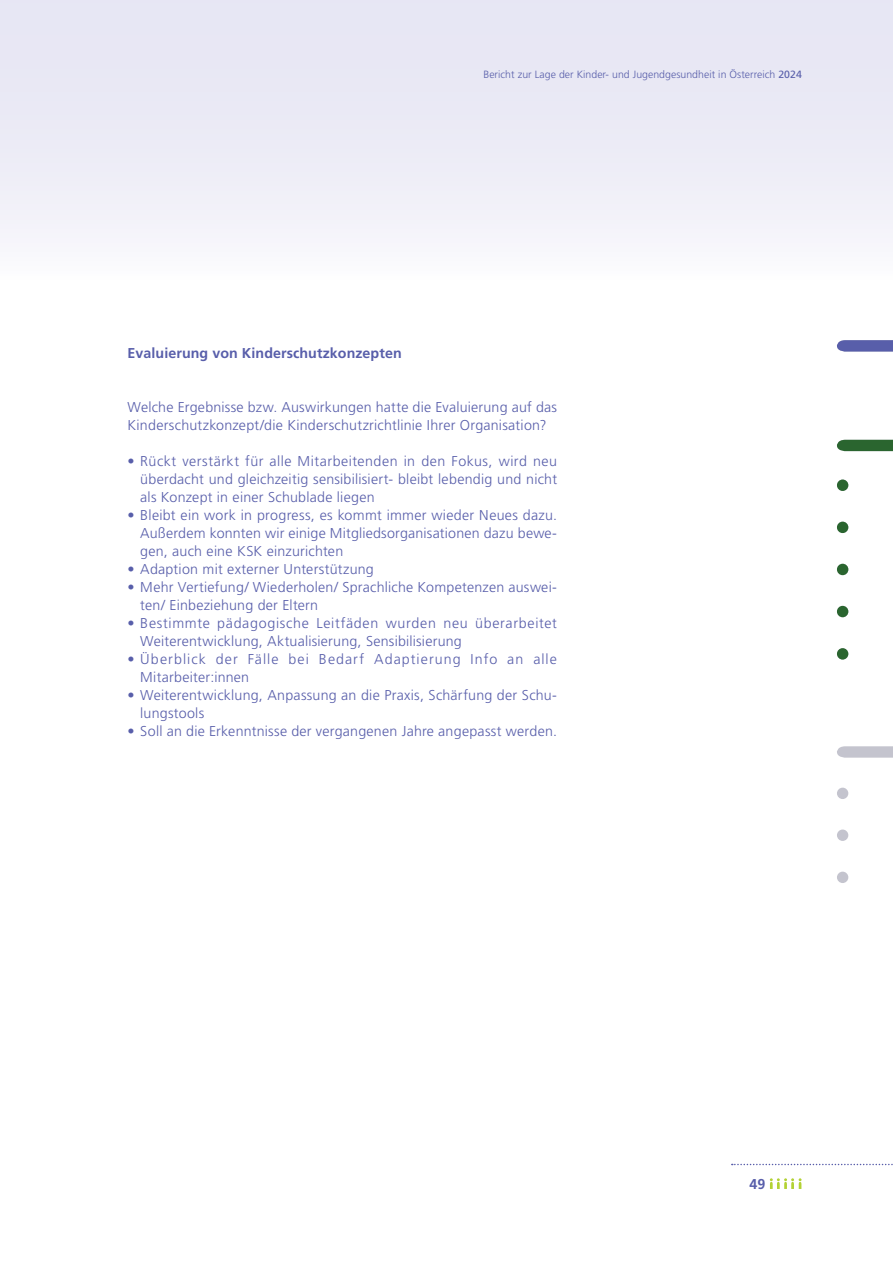
<style>
.page{position:relative;width:893px;height:1263px;background:#fff}
.page>*{position:absolute;margin:0;border:0;box-sizing:border-box;transform-origin:0 0}
.t1{font:300 14.25px/18px "Frutiger";letter-spacing:.015em;color:#585eaa}
.t2{font:300 14.25px/18px "Frutiger";letter-spacing:.04em;color:#585eaa}
.t3{font:300 14.25px/18px "Frutiger";letter-spacing:.07em;color:#585eaa}
.t4{font:700 14.25px "Frutiger";letter-spacing:.005em;color:#585eaa}
.t5{font:300 10.5px "Frutiger";letter-spacing:.005em;color:#585eaa}
.s1{font-weight:400}
</style>
<div class="page">
<div style="left:0;top:0;width:893px;height:283px;background:linear-gradient(to bottom,#e3e3f2,#f8f8fc)"></div>
<svg style="left:732px;top:1164px;width:161px;height:1px"></svg>
<svg style="left:770px;top:1178px;width:31px;height:11px"></svg>
<svg style="left:0;top:0;width:1px;height:283px"></svg>
<svg style="left:837px;top:746px;width:56px;height:12px"></svg>
<div style="left:837px;top:788px;width:11px;height:11px;background:#c4c4ce;border-radius:50%"></div>
<div style="left:837px;top:829px;width:11px;height:12px;background:#c4c4ce;border-radius:50%"></div>
<div style="left:837px;top:872px;width:11px;height:11px;background:#c4c4ce;border-radius:50%"></div>
<svg style="left:837px;top:340px;width:56px;height:11px"></svg>
<svg style="left:837px;top:440px;width:56px;height:11px"></svg>
<div style="left:837px;top:479px;width:11px;height:12px;background:#2a652f;border-radius:50%"></div>
<div style="left:837px;top:564px;width:11px;height:11px;background:#2a652f;border-radius:50%"></div>
<div style="left:837px;top:606px;width:11px;height:11px;background:#2a652f;border-radius:50%"></div>
<div style="left:837px;top:648px;width:11px;height:11px;background:#2a652f;border-radius:50%"></div>
<div style="left:837px;top:522px;width:11px;height:11px;background:#2a652f;border-radius:50%"></div>
<p class="t5" style="left:483px;top:68px;width:320px">Bericht zur Lage der Kinder- und Jugendgesundheit in Österreich <span class="s1">2024</span></p>
<p class="t4" style="left:128px;top:345px;width:276px">Evaluierung von Kinderschutzkonzepten</p>
<p class="t1" style="left:128px;top:398px;width:431px">Welche Ergebnisse bzw. Auswirkungen hatte die Evaluierung auf das<br>Kinderschutzkonzept/die Kinderschutzrichtlinie Ihrer Organisation?</p>
<p class="t1" style="left:140px;top:452px;width:418px;text-align:justify;text-indent:-13px">• Rückt verstärkt für alle Mitarbeitenden in den Fokus, wird neu überdacht und gleichzeitig sensibilisiert- bleibt lebendig und nicht als Konzept in einer Schublade liegen</p>
<p class="t1" style="left:140px;top:506px;width:418px;text-align:justify;text-indent:-13px">• Bleibt ein work in progress, es kommt immer wieder Neues dazu.<br>Außerdem konnten wir einige Mitgliedsorganisationen dazu bewe&shy;gen, auch eine KSK einzurichten</p>
<p class="t1" style="left:128px;top:560px;width:248px">• Adaption mit externer Unterstützung</p>
<p class="t1" style="left:140px;top:578px;width:418px;text-indent:-13px">• Mehr Vertiefung/ Wiederholen/ Sprachliche Kompetenzen auswei&shy;ten/ Einbeziehung der Eltern</p>
<p class="t2" style="left:140px;top:614px;width:418px;text-indent:-13px">• Bestimmte pädagogische Leitfäden wurden neu überarbeitet<br>Weiterentwicklung, Aktualisierung, Sensibilisierung</p>
<p class="t3" style="left:140px;top:650px;width:418px;text-indent:-13px">• Überblick der Fälle bei Bedarf Adaptierung Info an alle<br>Mitarbeiter:innen</p>
<p class="t1" style="left:140px;top:686px;width:418px;text-indent:-13px">• Weiterentwicklung, Anpassung an die Praxis, Schärfung der Schu&shy;lungstools</p>
<p class="t1" style="left:128px;top:722px;width:431px">• Soll an die Erkenntnisse der vergangenen Jahre angepasst werden.</p>
<p class="t4" style="left:749px;top:1175px;width:17px">49</p>
</div>
